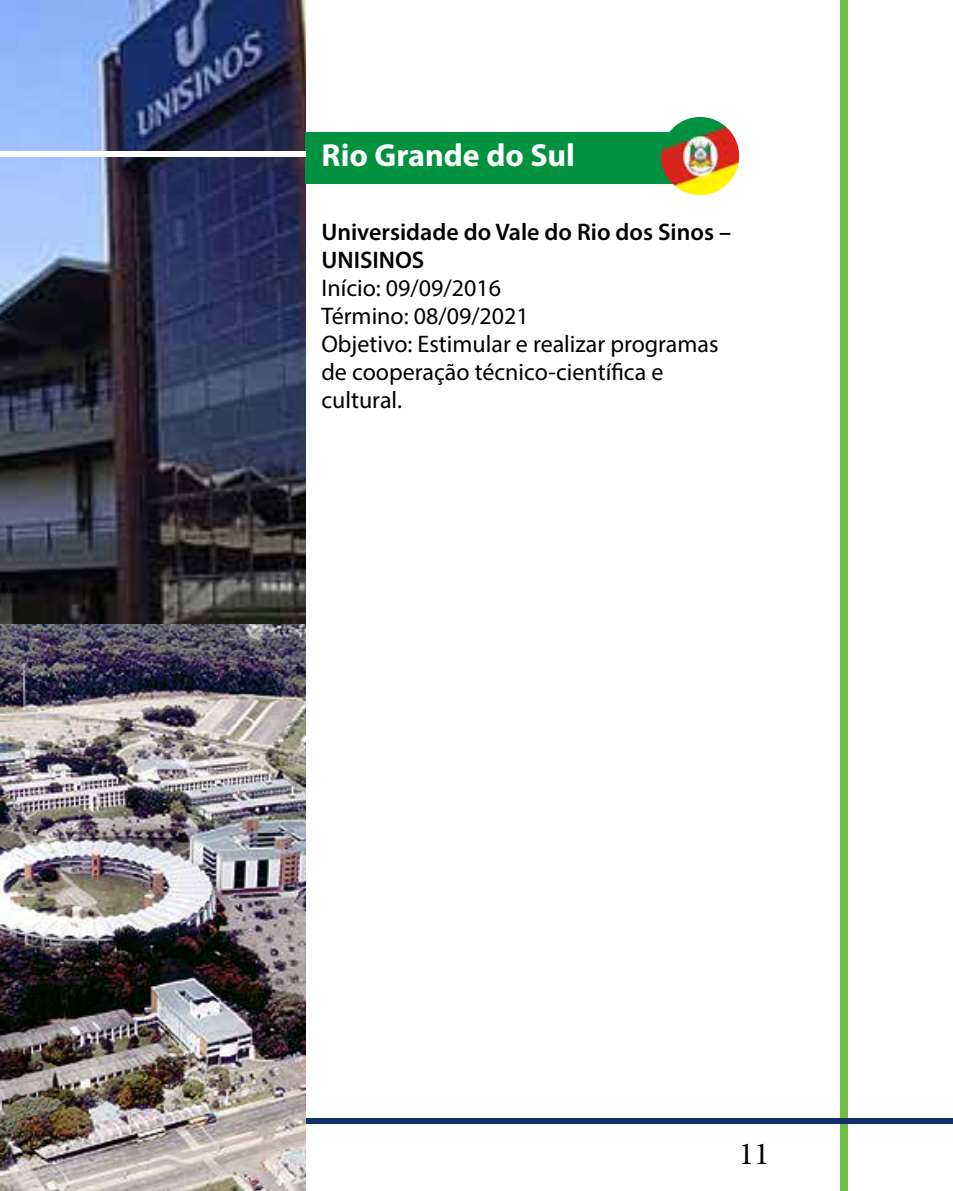
<style>
.page{position:relative;width:953px;height:1191px;background:#fff}
.page>*{position:absolute;margin:0;border:0;box-sizing:border-box;transform-origin:0 0}
.t1{font:700 32px "Myriad Pro";color:#fff}
.t2{font:32px "Minion Pro";color:#000}
.t3{font:24px/28px "Myriad Pro";color:#000}
.t4{font:600 24px/28px "Myriad Pro";color:#000}
</style>
<div class="page">
<div style="left:840px;top:0;width:8px;height:1191px;background:#72bf44"></div>
<div style="left:0;top:1118px;width:952px;height:6px;background:#113067"></div>
<img style="left:0;top:0;width:305px;height:624px">
<img style="left:0;top:624px;width:305px;height:567px">
<div style="left:305px;top:132px;width:418px;height:51px;background:#00923f"></div>
<img style="left:661px;top:117px;width:78px;height:78px;border-radius:39px">
<div style="left:0;top:151px;width:306px;height:6px;background:#fff"></div>
<h1 class="t1" style="left:321px;top:135px;width:255px">Rio Grande do Sul</h1>
<p class="t4" style="left:321px;top:217px;width:411px">Universidade do Vale do Rio dos Sinos –<br>UNISINOS</p>
<p class="t3" style="left:321px;top:274px;width:398px">Início: 09/09/2016<br>Término: 08/09/2021<br>Objetivo: Estimular e realizar programas de cooperação técnico-científica e cultural.</p>
<h1 class="t2" style="left:739px;top:1132px;width:32px">11</h1>
</div>
